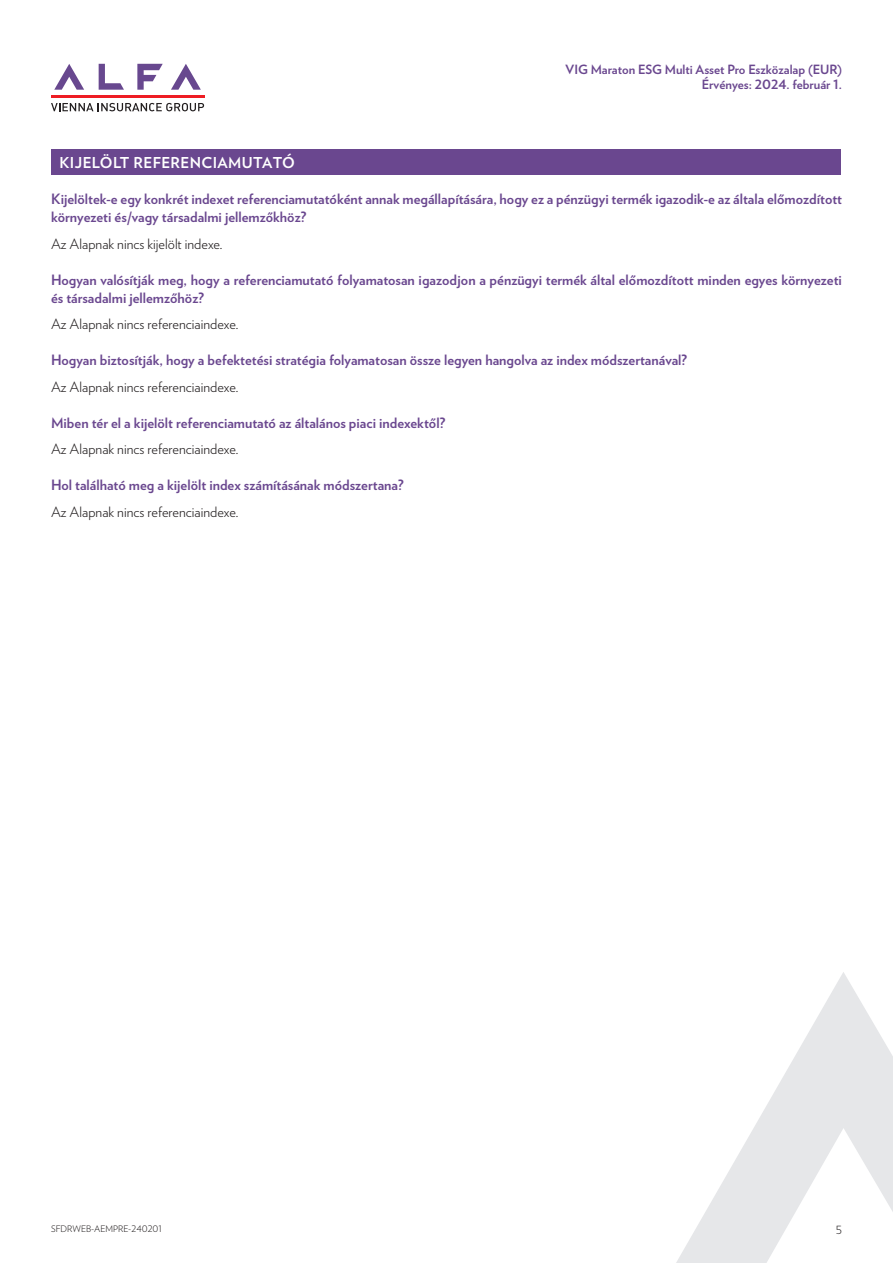
<style>
.page{position:relative;width:893px;height:1263px;background:#fff}
.page>*{position:absolute;margin:0;border:0;box-sizing:border-box;transform-origin:0 0}
.t1{font:700 15px "Verlag";letter-spacing:.025em;color:#fff}
.t2{font:700 14.25px/18px "Verlag";color:#6a478f}
.t3{font:300 14.25px "Verlag";color:#231f20}
.t4{font:700 12.75px/15px "Verlag";color:#6a478f;text-align:right}
.t5{font:300 11.25px "Verlag";color:#231f20}
.t6{font:300 9px "Verlag";color:#231f20}
</style>
<div class="page">
<svg style="left:171px;top:64px;width:30px;height:26px"></svg>
<svg style="left:137px;top:64px;width:26px;height:26px"></svg>
<svg style="left:99px;top:64px;width:25px;height:26px"></svg>
<svg style="left:54px;top:64px;width:30px;height:26px"></svg>
<hr style="left:51px;top:95px;width:153px;height:3px;background:#ee1d23">
<svg style="left:51px;top:103px;width:153px;height:8px"></svg>
<svg style="left:676px;top:972px;width:217px;height:291px"></svg>
<div style="left:51px;top:149px;width:789px;height:25px;background:#6a478f"></div>
<p class="t4" style="left:566px;top:61px;width:278px">VIG Maraton ESG Multi Asset Pro Eszközalap (EUR)<br>Érvényes: 2024. február 1.</p>
<p class="t1" style="left:60px;top:150px;width:237px">KIJELÖLT REFERENCIAMUTATÓ</p>
<p class="t2" style="left:51px;top:189px;width:792px">Kijelöltek-e egy konkrét indexet referenciamutatóként annak megállapítására, hogy ez a pénzügyi termék igazodik-e az általa előmozdított környezeti és/vagy társadalmi jellemzőkhöz?</p>
<p class="t3" style="left:51px;top:233px;width:173px">Az Alapnak nincs kijelölt indexe.</p>
<p class="t2" style="left:51px;top:270px;width:792px">Hogyan valósítják meg, hogy a referenciamutató folyamatosan igazodjon a pénzügyi termék által előmozdított minden egyes környezeti és társadalmi jellemzőhöz?</p>
<p class="t3" style="left:51px;top:314px;width:189px">Az Alapnak nincs referenciaindexe.</p>
<p class="t2" style="left:51px;top:350px;width:638px">Hogyan biztosítják, hogy a befektetési stratégia folyamatosan össze legyen hangolva az index módszertanával?</p>
<p class="t3" style="left:51px;top:376px;width:189px">Az Alapnak nincs referenciaindexe.</p>
<p class="t2" style="left:51px;top:413px;width:396px">Miben tér el a kijelölt referenciamutató az általános piaci indexektől?</p>
<p class="t3" style="left:51px;top:439px;width:189px">Az Alapnak nincs referenciaindexe.</p>
<p class="t2" style="left:51px;top:475px;width:354px">Hol található meg a kijelölt index számításának módszertana?</p>
<p class="t3" style="left:51px;top:501px;width:189px">Az Alapnak nincs referenciaindexe.</p>
<p class="t6" style="left:51px;top:1222px;width:113px">SFDRWEB-AEMPRE-240201</p>
<p class="t5" style="left:836px;top:1221px;width:8px">5</p>
</div>
